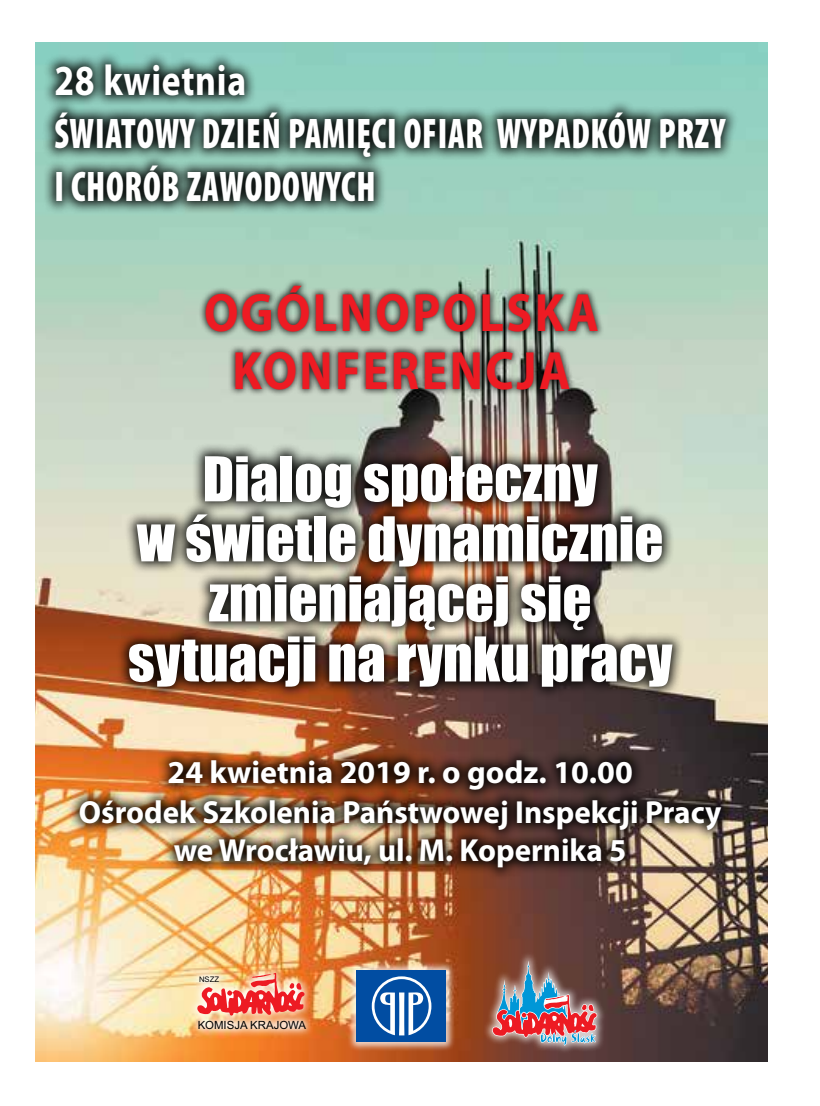
<style>
.page{position:relative;width:820px;height:1106px;background:#fff}
.page>*{position:absolute;margin:0;border:0;box-sizing:border-box;transform-origin:0 0}
.t1{font:57px/60px "Impact";color:#fff;text-align:center}
.t2{font:700 54.2px/57.6px "Myriad Pro";letter-spacing:.05em;color:#ed1b23;text-align:center;scale:.88 1}
.t3{font:900 condensed 43px/53px "Myriad Pro";letter-spacing:.02em;color:#fff;scale:.83 1}
.t4{font:700 43px "Myriad Pro";letter-spacing:.02em;color:#fff;scale:.83 1}
.t5{font:700 32px/39px "Myriad Pro";color:#fff;text-align:center}
.t6{font:11.3px "Arial CE";color:#000}
.t7{font:7.7px "Arial CE";color:#000}
</style>
<div class="page">
<img style="left:35px;top:43px;width:732px;height:1018px">
<div style="left:42px;top:51px;width:777px;height:163px;background:#000;opacity:.89"></div>
<div style="left:198px;top:278px;width:407px;height:119px;background:#000;opacity:.75"></div>
<div style="left:483px;top:951px;width:123px;height:103px;background:#fff;opacity:.75"></div>
<svg style="left:492px;top:960px;width:105px;height:85px;background:#986e74"></svg>
<svg style="left:188px;top:964px;width:127px;height:74px;background:#f3b377"></svg>
<svg style="left:197px;top:972px;width:107px;height:44px;background:#f28571"></svg>
<div style="left:347px;top:961px;width:108px;height:90px;background:#fff;opacity:.75"></div>
<div style="left:356px;top:970px;width:90px;height:72px;background:#014da2"></div>
<svg style="left:371px;top:976px;width:60px;height:59px"></svg>
<div style="left:67px;top:747px;width:666px;height:133px;background:#000;opacity:.89"></div>
<div style="left:116px;top:443px;width:569px;height:257px;background:#000;opacity:.9"></div>
<h3 class="t4" style="left:54px;top:52px;width:233px">28 kwietnia</h3>
<h3 class="t3" style="left:54px;top:106px;width:809px">ŚWIATOWY DZIEŃ PAMIĘCI OFIAR WYPADKÓW PRZY<br>I CHORÓB ZAWODOWYCH</h3>
<h2 class="t2" style="left:204px;top:282px;width:450px">OGÓLNOPOLSKA<br>KONFERENCJA</h2>
<h1 class="t1" style="left:128px;top:447px;width:546px">Dialog społeczny<br>w świetle dynamicznie zmieniającej się sytuacji na rynku pracy</h1>
<p class="t5" style="left:79px;top:752px;width:643px">24 kwietnia 2019 r. o godz. 10.00<br>Ośrodek Szkolenia Państwowej Inspekcji Pracy we Wrocławiu, ul. M. Kopernika 5</p>
<p class="t7" style="left:199px;top:975px;width:22px">NSZZ</p>
<p class="t6" style="left:197px;top:1018px;width:110px">KOMISJA KRAJOWA</p>
</div>
